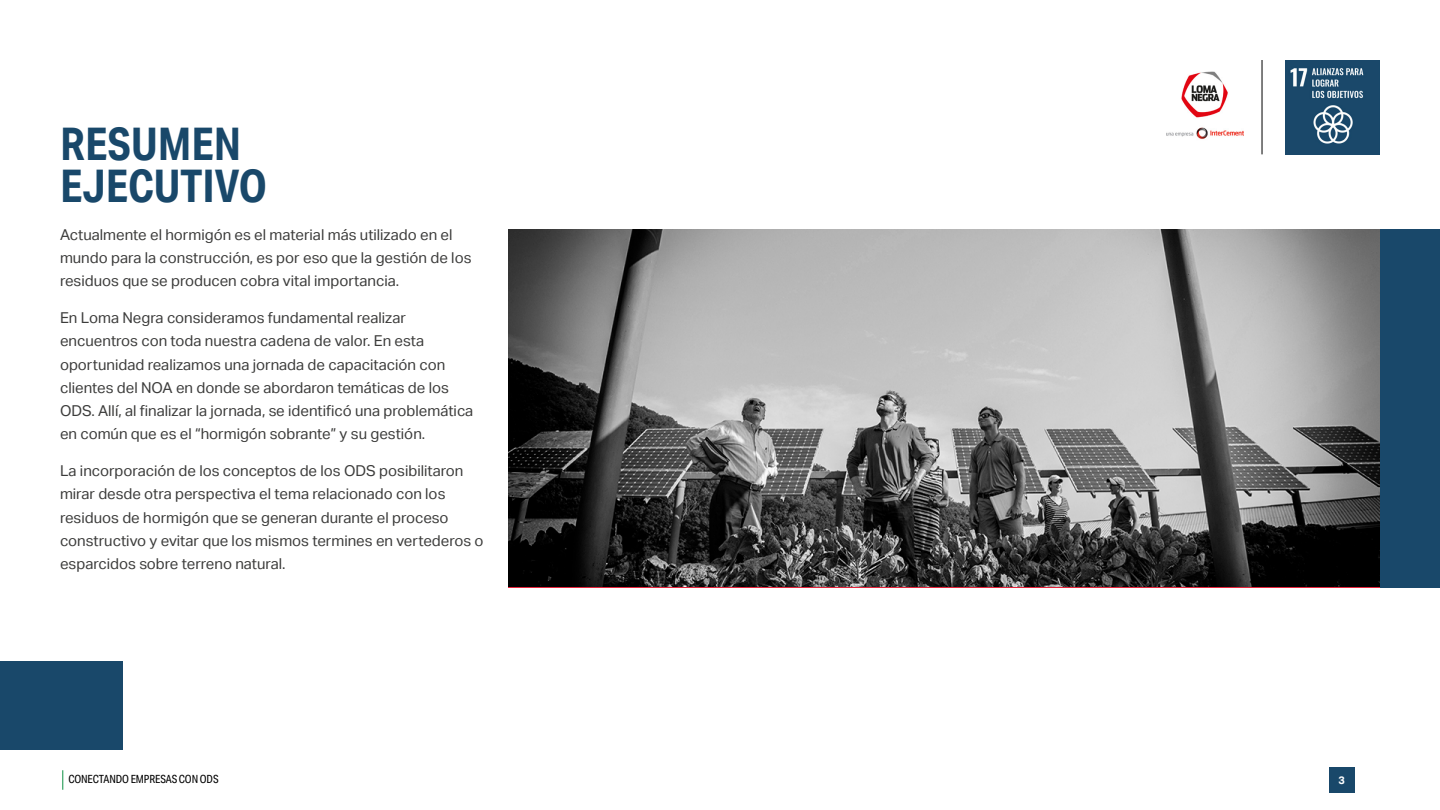
<style>
.page{position:relative;width:1440px;height:810px;background:#fff}
.page>*{position:absolute;margin:0;border:0;box-sizing:border-box;transform-origin:0 0}
.t1{font:700 45px/42.8px "Aktiv Grotesk Cd";color:#19486a}
.t2{font:15px/23.2px "Aktiv Grotesk";color:#3c3c3b}
.t3{font:11.25px "Aktiv Grotesk Cd";letter-spacing:-.01em;color:#000}
.t4{font:700 10.88px "Aktiv Grotesk";color:#fff}
</style>
<div class="page">
<svg style="left:62px;top:770px;width:1px;height:20px"></svg>
<div style="left:1329px;top:767px;width:25px;height:26px;background:#19486a"></div>
<img style="left:1285px;top:60px;width:95px;height:95px">
<hr style="left:1262px;top:60px;width:1px;height:94px;background:#000">
<img style="left:1166px;top:71px;width:78px;height:68px">
<img style="left:508px;top:229px;width:872px;height:358px">
<div style="left:0;top:661px;width:123px;height:89px;background:#19486a"></div>
<div style="left:1380px;top:229px;width:60px;height:359px;background:#19486a"></div>
<h1 class="t1" style="left:60px;top:122px;width:209px">RESUMEN<br>EJECUTIVO</h1>
<p class="t2" style="left:60px;top:223px;width:413px">Actualmente el hormigón es el material más utilizado en el mundo para la construcción, es por eso que la gestión de los residuos que se producen cobra vital importancia.</p>
<p class="t2" style="left:60px;top:306px;width:415px">En Loma Negra consideramos fundamental realizar encuentros con toda nuestra cadena de valor. En esta oportunidad realizamos una jornada de capacitación con clientes del NOA en donde se abordaron temáticas de los ODS. Allí, al finalizar la jornada, se identificó una problemática en común que es el “hormigón sobrante” y su gestión.</p>
<p class="t2" style="left:60px;top:459px;width:425px">La incorporación de los conceptos de los ODS posibilitaron mirar desde otra perspectiva el tema relacionado con los residuos de hormigón que se generan durante el proceso constructivo y evitar que los mismos termines en vertederos o esparcidos sobre terreno natural.</p>
<p class="t3" style="left:68px;top:773px;width:152px">CONECTANDO EMPRESAS CON ODS</p>
<p class="t4" style="left:1338px;top:774px;width:8px">3</p>
</div>
